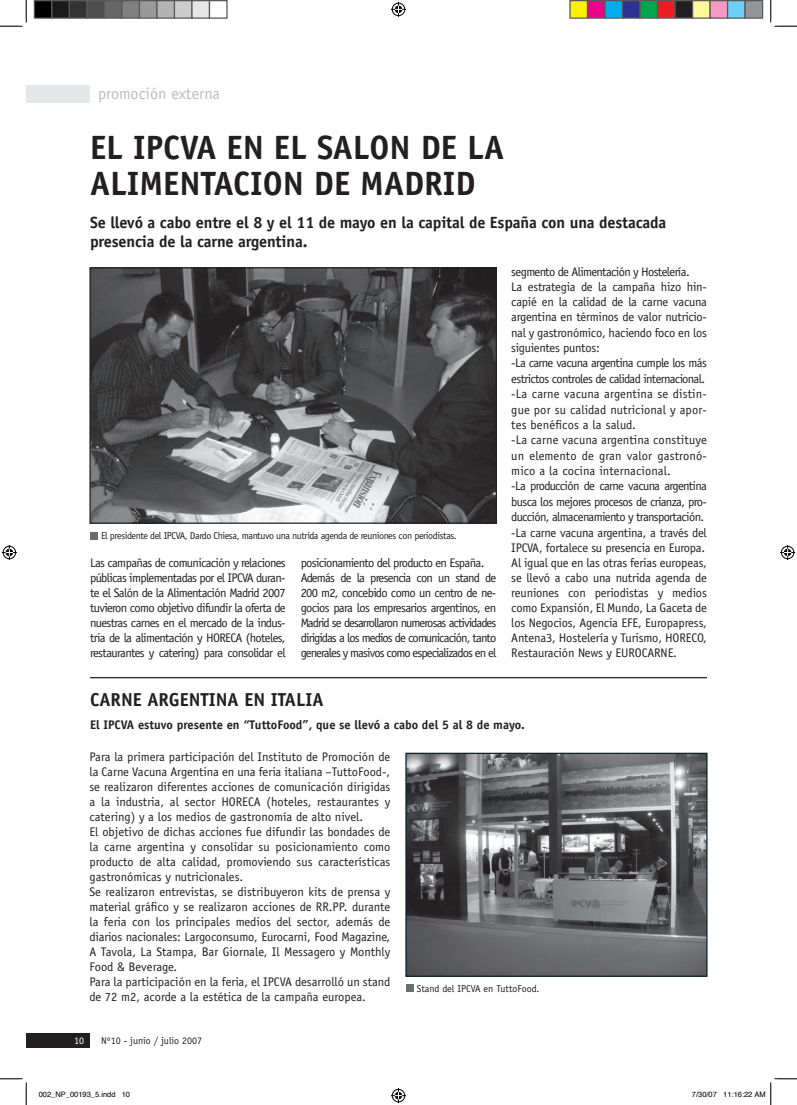
<style>
.page{position:relative;width:797px;height:1105px;background:#fff}
.page>*{position:absolute;margin:0;border:0;box-sizing:border-box;transform-origin:0 0}
.t1{font:700 33.75px/36.2px "Officina Sans";color:#231f20}
.t2{font:700 18.75px "Officina Sans";color:#231f20}
.t3{font:700 16.25px/18.8px "Officina Sans";letter-spacing:-.01em;color:#231f20}
.t4{font:16.25px "Officina Sans";color:#bcbdc0}
.t5{font:12.5px/15.2px "Officina Sans";letter-spacing:-.02em;color:#231f20;text-align:justify}
.t6{font:12.5px/15px "Officina Sans";color:#231f20}
.t7{font:12.5px/15px "Officina Sans";letter-spacing:-.07em;color:#231f20}
.t8{font:700 12.5px "Officina Sans";color:#231f20}
.t9{font:10px "Officina Sans";letter-spacing:-.04em;color:#231f20}
.t10{font:10px "Officina Sans";color:#231f20}
.t11{font:10px "Officina Sans";color:#fff}
.t12{font:7.5px "Helvetica";color:#000}
</style>
<div class="page">
<div style="left:26px;top:86px;width:64px;height:17px;background:#e6e7e9"></div>
<div style="left:26px;top:1034px;width:64px;height:14px;background:#231f20"></div>
<img style="left:407px;top:755px;width:298px;height:220px">
<div style="left:405px;top:753px;width:302px;height:224px;border:1px solid #0f2127"></div>
<hr style="left:90px;top:677px;width:617px;height:1px;background:#231f20">
<img style="left:91px;top:269px;width:404px;height:253px">
<div style="left:89px;top:267px;width:408px;height:257px;border:1px solid #231f20"></div>
<div style="left:90px;top:531px;width:8px;height:8px;background:#6c6d70"></div>
<div style="left:406px;top:984px;width:8px;height:8px;background:#6c6d70"></div>
<svg style="left:0;top:0;width:27px;height:27px"></svg>
<svg style="left:0;top:1078px;width:27px;height:27px"></svg>
<svg style="left:770px;top:0;width:27px;height:27px"></svg>
<svg style="left:391px;top:2px;width:15px;height:15px"></svg>
<svg style="left:391px;top:1088px;width:15px;height:15px"></svg>
<svg style="left:2px;top:545px;width:15px;height:15px"></svg>
<svg style="left:780px;top:545px;width:15px;height:15px"></svg>
<div style="left:34px;top:1px;width:18px;height:17px;background:#000"></div>
<div style="left:34px;top:0;width:18px;height:19px;border:1px solid #595959"></div>
<div style="left:52px;top:1px;width:17px;height:17px;background:#1a1a1a"></div>
<div style="left:51px;top:0;width:19px;height:19px;border:1px solid #595959"></div>
<div style="left:69px;top:1px;width:18px;height:17px;background:#333"></div>
<div style="left:69px;top:0;width:19px;height:19px;border:1px solid #595959"></div>
<div style="left:87px;top:1px;width:17px;height:17px;background:#4d4d4d"></div>
<div style="left:86px;top:0;width:19px;height:19px;border:1px solid #595959"></div>
<div style="left:104px;top:1px;width:18px;height:17px;background:#666"></div>
<div style="left:104px;top:0;width:18px;height:19px;border:1px solid #595959"></div>
<div style="left:122px;top:1px;width:17px;height:17px;background:#808080"></div>
<div style="left:121px;top:0;width:19px;height:19px;border:1px solid #595959"></div>
<div style="left:139px;top:1px;width:18px;height:17px;background:#999"></div>
<div style="left:139px;top:0;width:19px;height:19px;border:1px solid #595959"></div>
<div style="left:157px;top:1px;width:17px;height:17px;background:#b3b3b3"></div>
<div style="left:156px;top:0;width:19px;height:19px;border:1px solid #595959"></div>
<div style="left:174px;top:1px;width:18px;height:17px;background:#ccc"></div>
<div style="left:174px;top:0;width:18px;height:19px;border:1px solid #595959"></div>
<div style="left:192px;top:1px;width:17px;height:17px;background:#e6e6e6"></div>
<div style="left:191px;top:0;width:19px;height:19px;border:1px solid #595959"></div>
<div style="left:209px;top:0;width:19px;height:19px;border:1px solid #595959"></div>
<div style="left:570px;top:1px;width:17px;height:17px;background:#fff101"></div>
<div style="left:569px;top:0;width:19px;height:19px;border:1px solid #595959"></div>
<div style="left:587px;top:1px;width:18px;height:17px;background:#ed028c"></div>
<div style="left:587px;top:0;width:18px;height:19px;border:1px solid #595959"></div>
<div style="left:605px;top:1px;width:17px;height:17px;background:#00aeef"></div>
<div style="left:604px;top:0;width:19px;height:19px;border:1px solid #595959"></div>
<div style="left:622px;top:1px;width:18px;height:17px;background:#2e3092"></div>
<div style="left:622px;top:0;width:18px;height:19px;border:1px solid #595959"></div>
<div style="left:640px;top:1px;width:17px;height:17px;background:#00a54f"></div>
<div style="left:639px;top:0;width:19px;height:19px;border:1px solid #595959"></div>
<div style="left:657px;top:1px;width:18px;height:17px;background:#ee1d23"></div>
<div style="left:657px;top:0;width:18px;height:19px;border:1px solid #595959"></div>
<div style="left:675px;top:1px;width:17px;height:17px;background:#231f20"></div>
<div style="left:674px;top:0;width:19px;height:19px;border:1px solid #595959"></div>
<div style="left:692px;top:1px;width:18px;height:17px;background:#fff79a"></div>
<div style="left:692px;top:0;width:18px;height:19px;border:1px solid #595959"></div>
<div style="left:710px;top:1px;width:17px;height:17px;background:#f499c2"></div>
<div style="left:709px;top:0;width:19px;height:19px;border:1px solid #595959"></div>
<div style="left:727px;top:1px;width:18px;height:17px;background:#6bcff6"></div>
<div style="left:727px;top:0;width:18px;height:19px;border:1px solid #595959"></div>
<div style="left:745px;top:1px;width:17px;height:17px;background:#939598"></div>
<div style="left:744px;top:0;width:19px;height:19px;border:1px solid #595959"></div>
<svg style="left:770px;top:1078px;width:27px;height:27px"></svg>
<h3 class="t4" style="left:98px;top:84px;width:123px">promoción externa</h3>
<h1 class="t1" style="left:90px;top:129px;width:415px">EL IPCVA EN EL SALON DE LA<br>ALIMENTACION DE MADRID</h1>
<h3 class="t3" style="left:90px;top:213px;width:577px">Se llevó a cabo entre el 8 y el 11 de mayo en la capital de España con una destacada presencia de la carne argentina.</h3>
<p class="t9" style="left:101px;top:530px;width:357px">El presidente del IPCVA, Dardo Chiesa, mantuvo una nutrida agenda de reuniones con periodistas.</p>
<p class="t5" style="left:90px;top:555px;width:197px">Las campañas de comunicación y relaciones públicas implementadas por el IPCVA duran&shy;te el Salón de la Alimentación Madrid 2007 tuvieron como objetivo difundir la oferta de nuestras carnes en el mercado de la indus&shy;tria de la alimentación y HORECA (hoteles, restaurantes y catering) para consolidar el</p>
<p class="t7" style="left:301px;top:555px;width:197px">posicionamiento del producto en España.<br>Además de la presencia con un stand de 200 m2, concebido como un centro de ne&shy;gocios para los empresarios argentinos, en Madrid se desarrollaron numerosas actividades dirigidas a los medios de comunicación, tanto generales y masivos como especializados en el</p>
<p class="t5" style="left:511px;top:264px;width:197px;text-align:left">segmento de Alimentación y Hostelería.<br>La estrategia de la campaña hizo hin&shy;capié en la calidad de la carne vacuna argentina en términos de valor nutricio&shy;nal y gastronómico, haciendo foco en los siguientes puntos:<br>-La carne vacuna argentina cumple los más estrictos controles de calidad internacional. -La carne vacuna argentina se distin&shy;gue por su calidad nutricional y apor&shy;tes benéficos a la salud.<br>-La carne vacuna argentina constituye un elemento de gran valor gastronó&shy;mico a la cocina internacional.<br>-La producción de carne vacuna argentina busca los mejores procesos de crianza, pro&shy;ducción, almacenamiento y transportación. -La carne vacuna argentina, a través del IPCVA, fortalece su presencia en Europa.<br>Al igual que en las otras ferias europeas, se llevó a cabo una nutrida agenda de reuniones con periodistas y medios como Expansión, El Mundo, La Gaceta de los Negocios, Agencia EFE, Europapress, Antena3, Hostelería y Turismo, HORECO, Restauración News y EUROCARNE.</p>
<h2 class="t2" style="left:90px;top:688px;width:235px">CARNE ARGENTINA EN ITALIA</h2>
<p class="t8" style="left:90px;top:717px;width:436px">El IPCVA estuvo presente en “TuttoFood”, que se llevó a cabo del 5 al 8 de mayo.</p>
<p class="t6" style="left:89px;top:749px;width:302px">Para la primera participación del Instituto de Promoción de la Carne Vacuna Argentina en una feria italiana –TuttoFood-, se realizaron diferentes acciones de comunicación dirigidas a la industria, al sector HORECA (hoteles, restaurantes y catering) y a los medios de gastronomía de alto nivel.<br>El objetivo de dichas acciones fue difundir las bondades de la carne argentina y consolidar su posicionamiento como producto de alta calidad, promoviendo sus características gastronómicas y nutricionales.<br>Se realizaron entrevistas, se distribuyeron kits de prensa y material gráfico y se realizaron acciones de RR.PP. durante la feria con los principales medios del sector, además de diarios nacionales: Largoconsumo, Eurocarni, Food Magazine, A Tavola, La Stampa, Bar Giornale, Il Messagero y Monthly Food &amp; Beverage.<br>Para la participación en la feria, el IPCVA desarrolló un stand de 72 m2, acorde a la estética de la campaña europea.</p>
<p class="t11" style="left:74px;top:1034px;width:11px">10</p>
<p class="t10" style="left:101px;top:1034px;width:103px">Nº10 - junio / julio 2007</p>
<p class="t10" style="left:417px;top:982px;width:124px">Stand del IPCVA en TuttoFood.</p>
<p class="t12" style="left:39px;top:1088px;width:93px">002_NP_00193_5.indd 10</p>
<p class="t12" style="left:692px;top:1088px;width:75px">7/30/07 11:16:22 AM</p>
</div>
